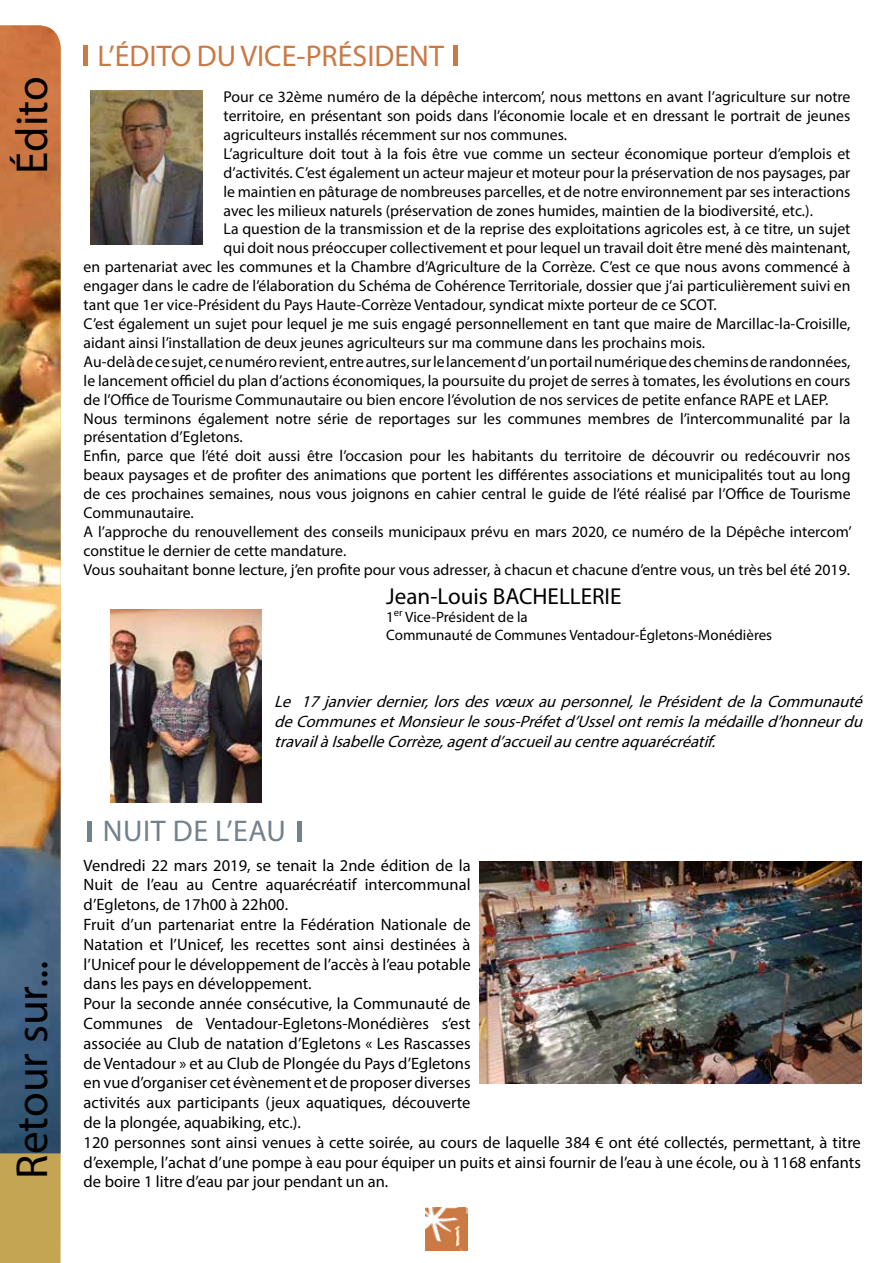
<style>
.page{position:relative;width:893px;height:1263px;background:#fff}
.page>*{position:absolute;margin:0;border:0;box-sizing:border-box;transform-origin:0 0}
.t1{font:45px "Myriad Pro";color:#000}
.t2{font:30px "Myriad Pro";color:#ca7944;scale:1.8 1}
.t3{font:30px "Myriad Pro";letter-spacing:.02em;color:#73818a;scale:1.8 1}
.t4{font:23.1px "Myriad Pro";color:#000}
.t5{font:16.5px/19.8px "Myriad Pro";color:#000}
.t6{font:italic 16.5px/19.8px "Myriad Pro";color:#000;text-align:justify}
.t7{font:15.75px "Myriad Pro";color:#000}
.t8{font:15px/18px "Myriad Pro";color:#000}
</style>
<div class="page">
<img style="left:425px;top:1208px;width:43px;height:42px">
<div style="left:0;top:1153px;width:61px;height:110px;background:#c4a553"></div>
<img style="left:0;top:205px;width:61px;height:948px">
<svg style="left:0;top:26px;width:61px;height:179px;background:#cb7643"></svg>
<img style="left:90px;top:90px;width:112px;height:155px">
<img style="left:479px;top:861px;width:383px;height:223px">
<img style="left:111px;top:609px;width:150px;height:194px">
<h1 class="t1" style="left:4px;top:174px;width:99px;rotate:-90deg">Édito</h1>
<h1 class="t1" style="left:4px;top:1178px;width:220px;rotate:-90deg">Retour sur...</h1>
<h2 class="t2" style="left:79px;top:38px;width:214px">I L’ÉDITO DU VICE-PRÉSIDENT I</h2>
<p class="t7" style="left:224px;top:87px;width:628px">Pour ce 32ème numéro de la dépêche intercom’, nous mettons en avant l’agriculture sur notre</p>
<p class="t7" style="left:224px;top:106px;width:628px">territoire, en présentant son poids dans l’économie locale et en dressant le portrait de jeunes</p>
<p class="t7" style="left:224px;top:125px;width:345px">agriculteurs installés récemment sur nos communes.</p>
<p class="t7" style="left:224px;top:144px;width:628px">L’agriculture doit tout à la fois être vue comme un secteur économique porteur d’emplois et</p>
<p class="t7" style="left:224px;top:163px;width:628px">d’activités. C’est également un acteur majeur et moteur pour la préservation de nos paysages, par</p>
<p class="t7" style="left:224px;top:182px;width:628px">le maintien en pâturage de nombreuses parcelles, et de notre environnement par ses interactions</p>
<p class="t7" style="left:224px;top:201px;width:591px">avec les milieux naturels (préservation de zones humides, maintien de la biodiversité, etc.).</p>
<p class="t7" style="left:224px;top:219px;width:628px">La question de la transmission et de la reprise des exploitations agricoles est, à ce titre, un sujet</p>
<p class="t7" style="left:224px;top:238px;width:628px">qui doit nous préoccuper collectivement et pour lequel un travail doit être mené dès maintenant,</p>
<p class="t7" style="left:84px;top:257px;width:768px">en partenariat avec les communes et la Chambre d’Agriculture de la Corrèze. C’est ce que nous avons commencé à</p>
<p class="t7" style="left:84px;top:276px;width:768px">engager dans le cadre de l’élaboration du Schéma de Cohérence Territoriale, dossier que j’ai particulièrement suivi en</p>
<p class="t7" style="left:84px;top:295px;width:635px">tant que 1er vice-Président du Pays Haute-Corrèze Ventadour, syndicat mixte porteur de ce SCOT.</p>
<p class="t7" style="left:84px;top:314px;width:768px">C’est également un sujet pour lequel je me suis engagé personnellement en tant que maire de Marcillac-la-Croisille,</p>
<p class="t7" style="left:84px;top:333px;width:623px">aidant ainsi l’installation de deux jeunes agriculteurs sur ma commune dans les prochains mois.</p>
<p class="t7" style="left:84px;top:352px;width:768px">Au-delà de ce sujet, ce numéro revient, entre autres, sur le lancement d’un portail numérique des chemins de randonnées,</p>
<p class="t7" style="left:84px;top:371px;width:768px">le lancement officiel du plan d’actions économiques, la poursuite du projet de serres à tomates, les évolutions en cours</p>
<p class="t7" style="left:84px;top:390px;width:746px">de l’Office de Tourisme Communautaire ou bien encore l’évolution de nos services de petite enfance RAPE et LAEP.</p>
<p class="t7" style="left:84px;top:408px;width:768px">Nous terminons également notre série de reportages sur les communes membres de l’intercommunalité par la</p>
<p class="t7" style="left:84px;top:427px;width:161px">présentation d’Egletons.</p>
<p class="t7" style="left:84px;top:446px;width:768px">Enfin, parce que l’été doit aussi être l’occasion pour les habitants du territoire de découvrir ou redécouvrir nos</p>
<p class="t7" style="left:84px;top:465px;width:768px">beaux paysages et de profiter des animations que portent les différentes associations et municipalités tout au long</p>
<p class="t7" style="left:84px;top:484px;width:768px">de ces prochaines semaines, nous vous joignons en cahier central le guide de l’été réalisé par l’Office de Tourisme</p>
<p class="t7" style="left:84px;top:503px;width:112px">Communautaire.</p>
<p class="t7" style="left:84px;top:522px;width:770px">A l’approche du renouvellement des conseils municipaux prévu en mars 2020, ce numéro de la Dépêche intercom’</p>
<p class="t7" style="left:84px;top:541px;width:264px">constitue le dernier de cette mandature.</p>
<p class="t7" style="left:84px;top:560px;width:768px">Vous souhaitant bonne lecture, j’en profite pour vous adresser, à chacun et chacune d’entre vous, un très bel été 2019.</p>
<h3 class="t4" style="left:386px;top:582px;width:237px">Jean-Louis BACHELLERIE</h3>
<p class="t8" style="left:386px;top:608px;width:387px">1<sup>er</sup> Vice-Président de la<br>Communauté de Communes Ventadour-Égletons-Monédières</p>
<p class="t6" style="left:274px;top:691px;width:595px">Le 17janvierdernier,lorsdesvœuxaupersonnel,lePrésidentdelaCommunauté deCommunesetMonsieurlesous-Préfetd’Usselontremislamédailled’honneurdu travailàIsabelleCorrèze,agentd’accueilaucentreaquarécréatif.</p>
<h2 class="t3" style="left:83px;top:812px;width:125px">INUIT DE L’EAU I</h2>
<p class="t5" style="left:84px;top:855px;width:779px">Vendredi 22 mars 2019, se tenait la 2nde édition de la<br>Nuit de l’eau au Centre aquarécréatif intercommunal<br>d’Egletons, de 17h00 à 22h00.<br>Fruit d’un partenariat entre la Fédération Nationale de<br>Natation et l’Unicef, les recettes sont ainsi destinées à<br>l’Unicef pour le développement de l’accès à l’eau potable<br>dans les pays en développement.<br>Pour la seconde année consécutive, la Communauté de<br>Communes de Ventadour-Egletons-Monédières s’est<br>associée au Club de natation d’Egletons « Les Rascasses<br>de Ventadour » et au Club de Plongée du Pays d’Egletons<br>en vue d’organiser cet évènement et de proposer diverses<br>activités aux participants (jeux aquatiques, découverte<br>de la plongée, aquabiking, etc.).<br>120 personnes sont ainsi venues à cette soirée, au cours de laquelle 384 € ont été collectés, permettant, à titre d’exemple, l’achat d’une pompe à eau pour équiper un puits et ainsi fournir de l’eau à une école, ou à 1168 enfants de boire 1 litre d’eau par jour pendant un an.</p>
</div>
